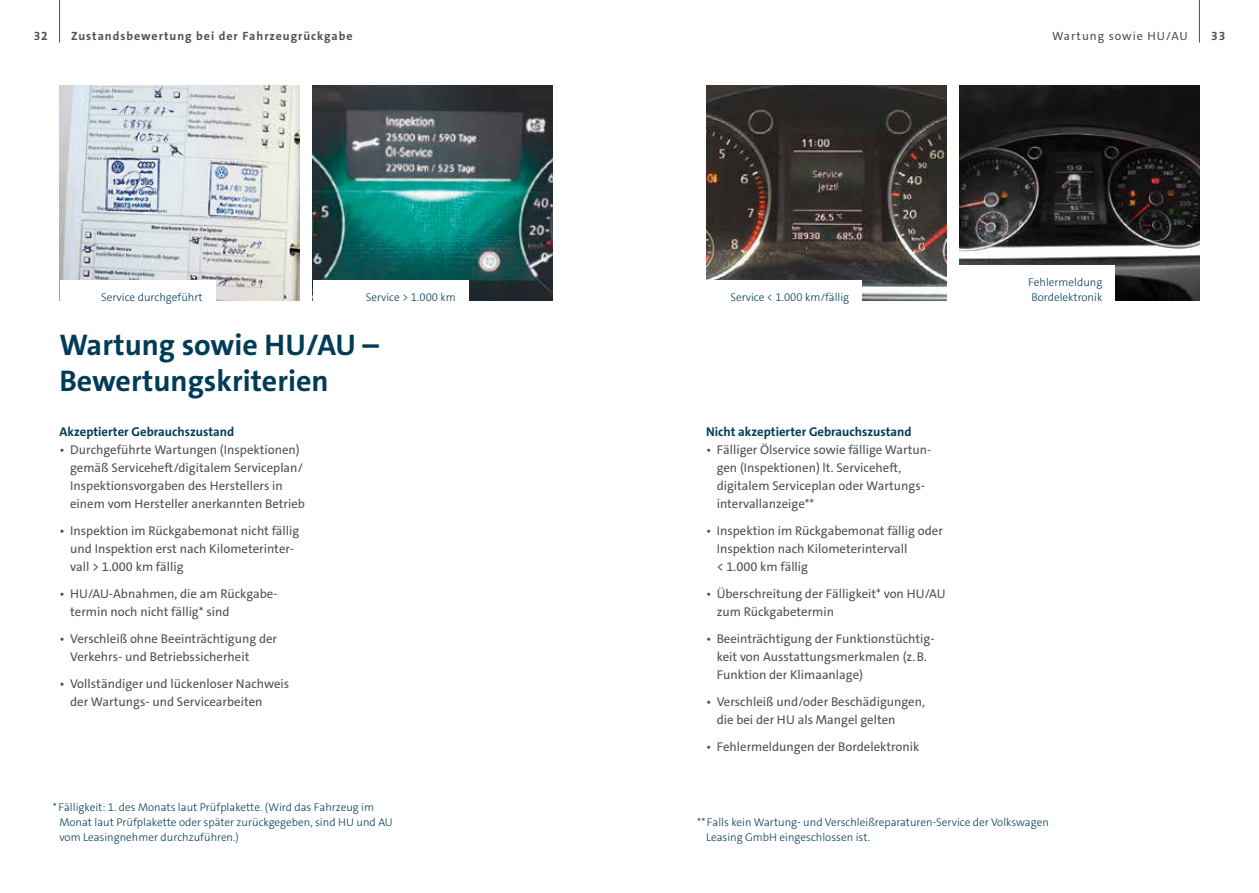
<style>
.page{position:relative;width:1259px;height:893px;background:#fff}
.page>*{position:absolute;margin:0;border:0;box-sizing:border-box;transform-origin:0 0}
.t1{font:700 30px/36px "VWAG The Sans";color:#003c57}
.t2{font:12.75px/18px "VWAG The Sans";color:#4b5255}
.t3{font:700 12.75px "VWAG The Sans";color:#003c57}
.t4{font:700 12px "VWAG The Sans";letter-spacing:.08em;color:#4b5255}
.t5{font:12px "VWAG The Sans";letter-spacing:.08em;color:#4b5255}
.t6{font:300 11.25px/15px "VWAG The Sans";color:#003c57}
</style>
<div class="page">
<img style="left:60px;top:85px;width:240px;height:216px">
<img style="left:706px;top:85px;width:240px;height:216px">
<img style="left:313px;top:85px;width:240px;height:216px">
<img style="left:959px;top:85px;width:240px;height:216px">
<hr style="left:59px;top:0;width:1px;height:43px;background:#4b5255">
<hr style="left:1199px;top:0;width:1px;height:43px;background:#4b5255">
<div style="left:60px;top:280px;width:155px;height:34px;background:#fff"></div>
<div style="left:706px;top:280px;width:156px;height:34px;background:#fff"></div>
<div style="left:313px;top:280px;width:155px;height:34px;background:#fff"></div>
<div style="left:959px;top:265px;width:156px;height:49px;background:#fff"></div>
<p class="t4" style="left:34px;top:28px;width:16px">32</p>
<p class="t4" style="left:71px;top:28px;width:283px">Zustandsbewertung bei der Fahrzeugrückgabe</p>
<p class="t5" style="left:1052px;top:28px;width:137px">Wartung sowie HU/AU</p>
<p class="t4" style="left:1211px;top:28px;width:16px">33</p>
<p class="t6" style="left:101px;top:290px;width:103px">Service durchgeführt</p>
<p class="t6" style="left:366px;top:290px;width:92px">Service &gt; 1.000 km</p>
<p class="t6" style="left:730px;top:290px;width:120px">Service &lt; 1.000 km/fällig</p>
<h1 class="t1" style="left:59px;top:327px;width:321px">Wartung sowie HU/AU –<br>Bewertungskriterien</h1>
<p class="t3" style="left:60px;top:424px;width:176px">Akzeptierter Gebrauchszustand</p>
<p class="t2" style="left:70px;top:441px;width:236px;text-indent:-11px">• Durchgeführte Wartungen (Inspektionen) gemäß Serviceheft/digitalem Serviceplan/ Inspektionsvorgaben des Herstellers in einem vom Hersteller anerkannten Betrieb</p>
<p class="t2" style="left:70px;top:522px;width:231px;text-indent:-11px">• Inspektion im Rückgabemonat nicht fällig und Inspektion erst nach Kilometerinter&shy;vall &gt; 1.000 km fällig</p>
<p class="t2" style="left:70px;top:585px;width:209px;text-indent:-11px">• HU/AU-Abnahmen, die am Rückgabe&shy;termin noch nicht fällig* sind</p>
<p class="t2" style="left:70px;top:630px;width:208px;text-indent:-11px">• Verschleiß ohne Beeinträchtigung der<br>Verkehrs- und Betriebssicherheit</p>
<p class="t2" style="left:70px;top:675px;width:221px;text-indent:-11px">• Vollständiger und lückenloser Nachweis der Wartungs- und Servicearbeiten</p>
<p class="t3" style="left:706px;top:424px;width:207px">Nicht akzeptierter Gebrauchszustand</p>
<p class="t2" style="left:716px;top:441px;width:216px;text-indent:-11px">• Fälliger Ölservice sowie fällige Wartun&shy;gen (Inspektionen) lt. Serviceheft, digitalem Serviceplan oder Wartungs&shy;intervallanzeige**</p>
<p class="t2" style="left:716px;top:522px;width:228px;text-indent:-11px">• Inspektion im Rückgabemonat fällig oder<br>Inspektion nach Kilometerintervall<br>&lt; 1.000 km fällig</p>
<p class="t2" style="left:716px;top:585px;width:230px;text-indent:-11px">• Überschreitung der Fälligkeit* von HU/AU zum Rückgabetermin</p>
<p class="t2" style="left:716px;top:630px;width:219px;text-indent:-11px">• Beeinträchtigung der Funktionstüchtig&shy;keit von Ausstattungsmerkmalen (z.B.<br>Funktion der Klimaanlage)</p>
<p class="t2" style="left:716px;top:693px;width:210px;text-indent:-11px">• Verschleiß und/oder Beschädigungen, die bei der HU als Mangel gelten</p>
<p class="t2" style="left:706px;top:738px;width:215px">• Fehlermeldungen der Bordelektronik</p>
<p class="t6" style="left:1028px;top:275px;width:76px">Fehlermeldung<br>Bordelektronik</p>
<p class="t6" style="left:60px;top:800px;width:335px;text-indent:-7px">*Fälligkeit: 1. des Monats laut Prüfplakette. (Wird das Fahrzeug im<br>Monat laut Prüfplakette oder später zurückgegeben, sind HU und AU vom Leasingnehmer durchzuführen.)</p>
<p class="t6" style="left:706px;top:815px;width:344px;text-indent:-9px">** Falls kein Wartung- und Verschleißreparaturen-Service der Volkswagen<br>Leasing GmbH eingeschlossen ist.</p>
</div>
